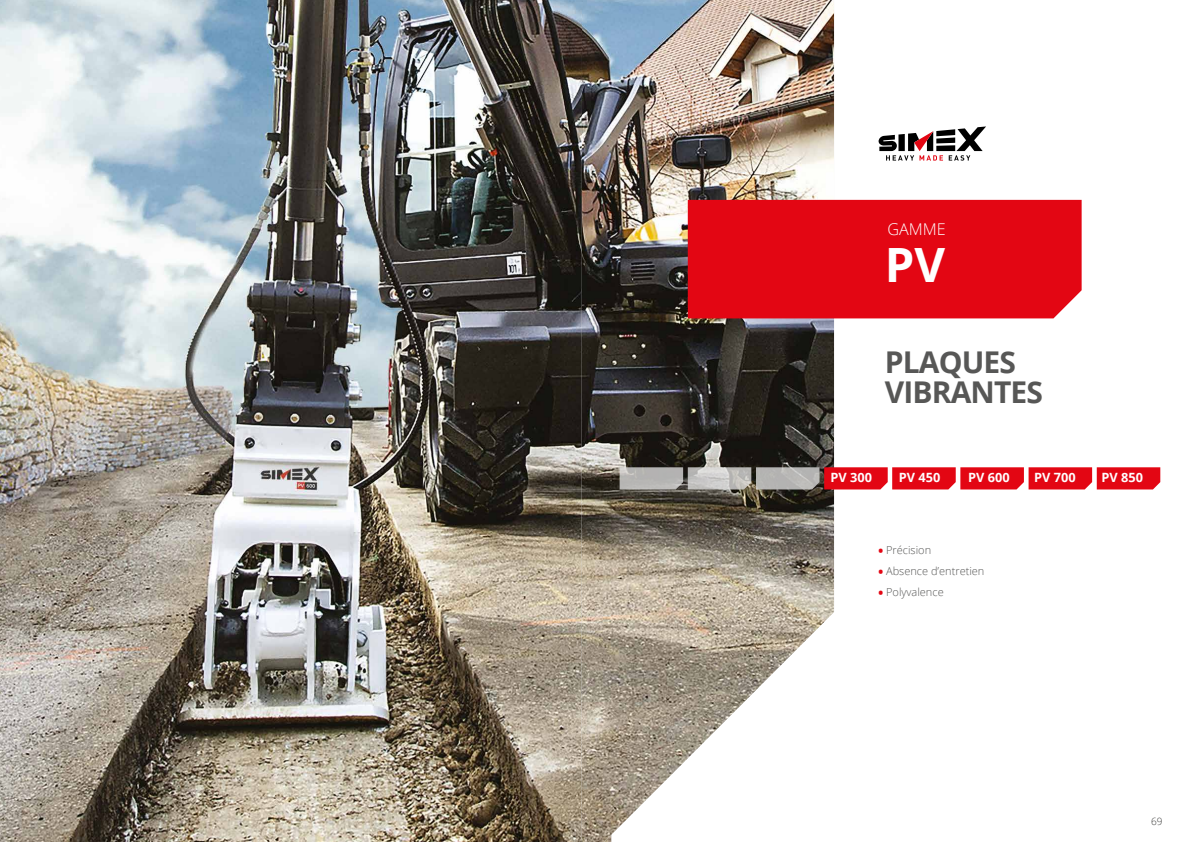
<style>
.page{position:relative;width:1191px;height:842px;background:#fff}
.page>*{position:absolute;margin:0;border:0;box-sizing:border-box;transform-origin:0 0}
.t1{font:700 47.2px "Open Sans";color:#fff}
.t2{font:700 30px/30px "Open Sans";letter-spacing:-.03em;color:#575756}
.t3{font:300 16.2px "Open Sans";color:#fff}
.t4{font:700 12.8px "Open Sans";color:#fff}
.t5{font:300 11px "Open Sans";color:#575756}
.t6{font:300 10px "Open Sans";color:#3c3c3b}
.s1{font-weight:800;font-size:12px;color:#e30613}
</style>
<div class="page">
<img style="left:0;top:0;width:581px;height:842px">
<img style="left:581px;top:0;width:253px;height:842px">
<div style="left:688px;top:200px;width:393px;height:118px;background:#e30613"></div>
<svg style="left:878px;top:126px;width:108px;height:35px"></svg>
<svg style="left:619px;top:467px;width:541px;height:22px;background:#d15259"></svg>
<h3 class="t3" style="left:887px;top:218px;width:60px">GAMME</h3>
<h1 class="t1" style="left:884px;top:231px;width:62px">PV</h1>
<h2 class="t2" style="left:885px;top:346px;width:159px">PLAQUES<br>VIBRANTES</h2>
<p class="t4" style="left:830px;top:468px;width:43px">PV 300</p>
<p class="t4" style="left:899px;top:468px;width:43px">PV 450</p>
<p class="t4" style="left:968px;top:468px;width:43px">PV 600</p>
<p class="t4" style="left:1034px;top:468px;width:43px">PV 700</p>
<p class="t4" style="left:1101px;top:468px;width:43px">PV 850</p>
<p class="t5" style="left:878px;top:542px;width:54px"><span class="s1">•</span> Précision</p>
<p class="t5" style="left:878px;top:563px;width:107px"><span class="s1">•</span> Absence d’entretien</p>
<p class="t5" style="left:878px;top:584px;width:67px"><span class="s1">•</span> Polyvalence</p>
<p class="t6" style="left:1151px;top:814px;width:13px">69</p>
</div>
